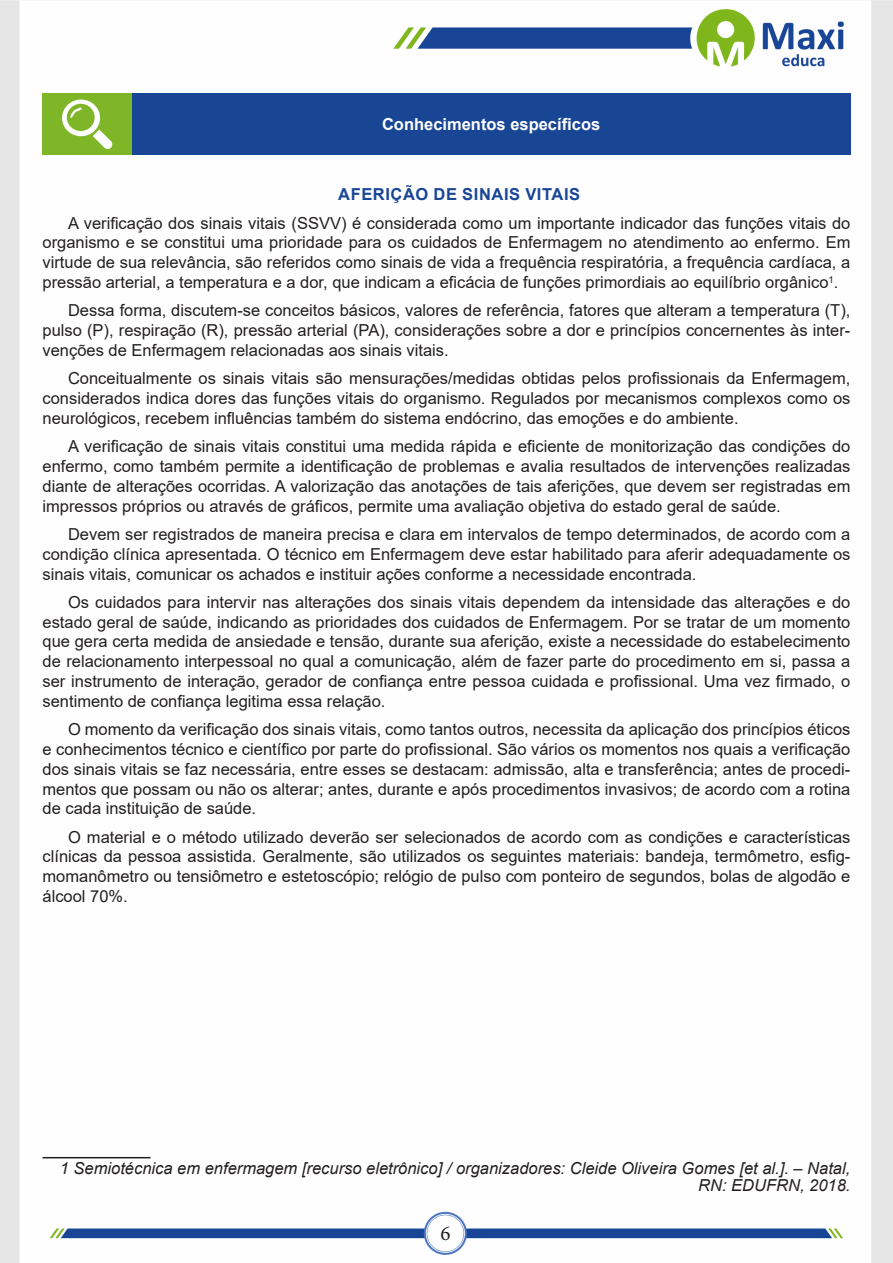
<style>
.page{position:relative;width:893px;height:1263px;background:#fff}
.page>*{position:absolute;margin:0;border:0;box-sizing:border-box;transform-origin:0 0}
.t1{font:21px "Minion Pro";color:#231f20}
.t2{font:16.5px/19.8px "Arial";color:#231f20;text-align:justify}
.FONT_REF{font:italic 16.5px/16.5px "Arial";color:#231f20;text-align:right}
.Titulo_de_Caixa{font:700 16.5px "Arial";color:#fff}
.TITULO_DE_LEI{font:700 16.5px "Arial";letter-spacing:.035em;color:#184695}
</style>
<div class="page">
<img style="left:0;top:0;width:893px;height:1263px">
<div style="left:43px;top:94px;width:89px;height:61px;background:#7fb628"></div>
<div style="left:132px;top:94px;width:718px;height:61px;background:#184695"></div>
<svg style="left:62px;top:100px;width:51px;height:49px"></svg>
<hr style="left:43px;top:1157px;width:108px;height:1px;background:#231f20">
<p class="Titulo_de_Caixa" style="left:382px;top:113px;width:220px">Conhecimentos específicos</p>
<p class="TITULO_DE_LEI" style="left:338px;top:183px;width:243px">AFERIÇÃO DE SINAIS VITAIS</p>
<p class="t2" style="left:43px;top:213px;width:809px;text-indent:26px">A verificação dos sinais vitais (SSVV) é considerada como um importante indicador das funções vitais do organismo e se constitui uma prioridade para os cuidados de Enfermagem no atendimento ao enfermo. Em virtude de sua relevância, são referidos como sinais de vida a frequência respiratória, a frequência cardíaca, a pressão arterial, a temperatura e a dor, que indicam a eficácia de funções primordiais ao equilíbrio orgânico<sup>1</sup>.</p>
<p class="t2" style="left:43px;top:301px;width:809px;text-indent:26px">Dessa forma, discutem-se conceitos básicos, valores de referência, fatores que alteram a temperatura (T), pulso (P), respiração (R), pressão arterial (PA), considerações sobre a dor e princípios concernentes às inter&shy;venções de Enfermagem relacionadas aos sinais vitais.</p>
<p class="t2" style="left:43px;top:368px;width:809px;text-indent:26px">Conceitualmente os sinais vitais são mensurações/medidas obtidas pelos profissionais da Enfermagem, considerados indica dores das funções vitais do organismo. Regulados por mecanismos complexos como os neurológicos, recebem influências também do sistema endócrino, das emoções e do ambiente.</p>
<p class="t2" style="left:43px;top:436px;width:809px;text-indent:26px">A verificação de sinais vitais constitui uma medida rápida e eficiente de monitorização das condições do enfermo, como também permite a identificação de problemas e avalia resultados de intervenções realizadas diante de alterações ocorridas. A valorização das anotações de tais aferições, que devem ser registradas em impressos próprios ou através de gráficos, permite uma avaliação objetiva do estado geral de saúde.</p>
<p class="t2" style="left:43px;top:524px;width:809px;text-indent:26px">Devem ser registrados de maneira precisa e clara em intervalos de tempo determinados, de acordo com a condição clínica apresentada. O técnico em Enfermagem deve estar habilitado para aferir adequadamente os sinais vitais, comunicar os achados e instituir ações conforme a necessidade encontrada.</p>
<p class="t2" style="left:43px;top:592px;width:809px;text-indent:26px">Os cuidados para intervir nas alterações dos sinais vitais dependem da intensidade das alterações e do estado geral de saúde, indicando as prioridades dos cuidados de Enfermagem. Por se tratar de um momento que gera certa medida de ansiedade e tensão, durante sua aferição, existe a necessidade do estabelecimento de relacionamento interpessoal no qual a comunicação, além de fazer parte do procedimento em si, passa a ser instrumento de interação, gerador de confiança entre pessoa cuidada e profissional. Uma vez firmado, o sentimento de confiança legitima essa relação.</p>
<p class="t2" style="left:43px;top:719px;width:809px;text-indent:26px">O momento da verificação dos sinais vitais, como tantos outros, necessita da aplicação dos princípios éticos e conhecimentos técnico e científico por parte do profissional. São vários os momentos nos quais a verificação dos sinais vitais se faz necessária, entre esses se destacam: admissão, alta e transferência; antes de procedi&shy;mentos que possam ou não os alterar; antes, durante e após procedimentos invasivos; de acordo com a rotina de cada instituição de saúde.</p>
<p class="t2" style="left:43px;top:827px;width:809px;text-indent:26px">O material e o método utilizado deverão ser selecionados de acordo com as condições e características clínicas da pessoa assistida. Geralmente, são utilizados os seguintes materiais: bandeja, termômetro, esfig&shy;momanômetro ou tensiômetro e estetoscópio; relógio de pulso com ponteiro de segundos, bolas de algodão e álcool 70%.</p>
<p class="FONT_REF" style="left:60px;top:1160px;width:792px">1 Semiotécnica em enfermagem [recurso eletrônico] / organizadores: Cleide Oliveira Gomes [et al.]. – Natal,<br>RN: EDUFRN, 2018.</p>
<p class="t1" style="left:440px;top:1219px;width:12px">6</p>
</div>
